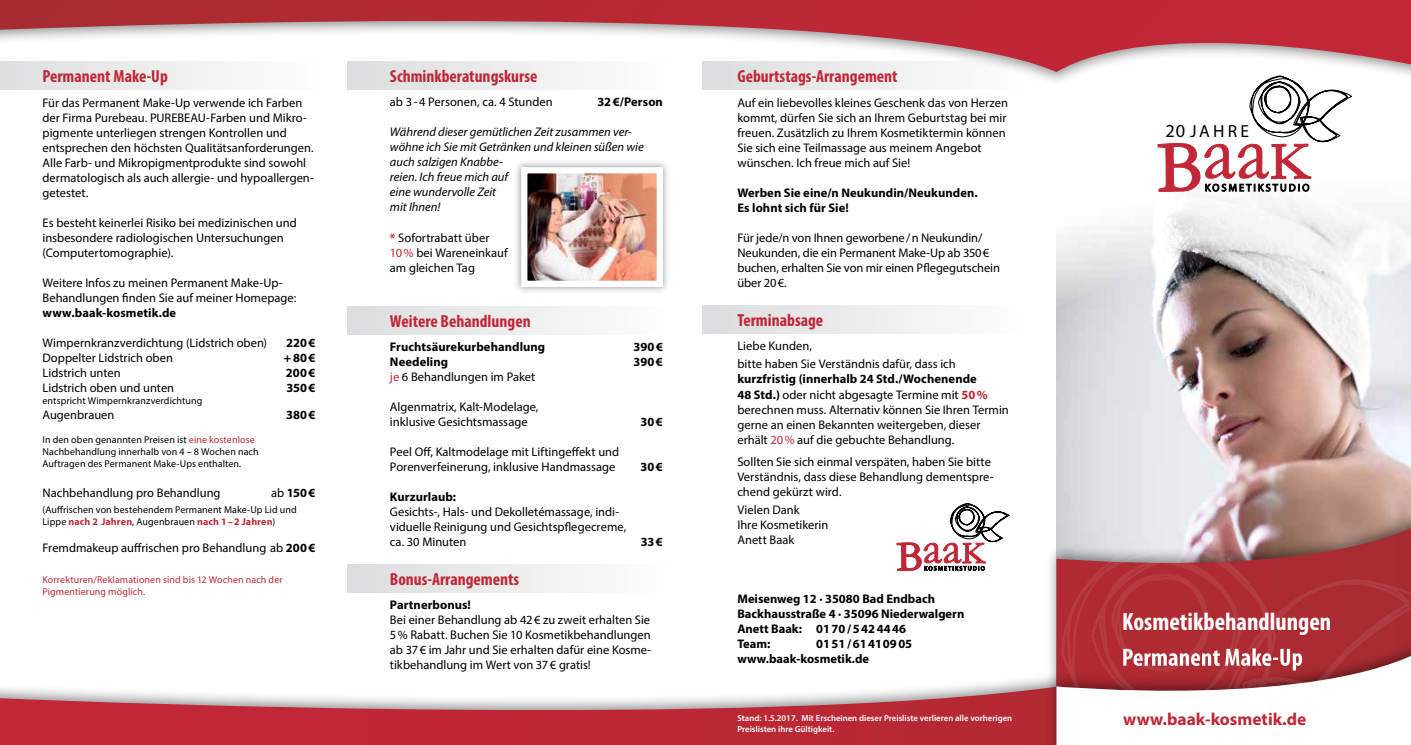
<style>
.page{position:relative;width:1411px;height:745px;background:#fff}
.page>*{position:absolute;margin:0;border:0;box-sizing:border-box;transform-origin:0 0}
.t1{font:700 condensed 25px "Myriad Pro";color:#fff}
.t2{font:700 condensed 17.5px "Myriad Pro";color:#c12736}
.t3{font:17.5px "Myriad Pro";letter-spacing:.18em;color:#000}
.t4{font:700 17.38px "Myriad Pro";color:#c12736}
.t5{font:12.5px/15px "Myriad Pro";color:#000}
.t6{font:700 12.5px/15px "Myriad Pro";letter-spacing:.005em;color:#000}
.t7{font:italic 12.5px/15px "Myriad Pro";color:#000}
.t8{font:10px/12px "Myriad Pro";letter-spacing:.01em;color:#000}
.t9{font:10px/12px "Myriad Pro";letter-spacing:.01em;color:#c12736}
.t10{font:600 8.75px/10.5px "Myriad Pro";color:#fff}
.s1{color:#d2232a}
.s2{color:#c12736}
.s3{font-weight:400}
.s4{font-weight:700;color:#c12736}
.s5{font-weight:700}
.s6{font-size:18.38px}
</style>
<div class="page">
<div style="left:702px;top:305px;width:326px;height:28px;background:linear-gradient(to right,#dbdddd,#fefefe)"></div>
<div style="left:702px;top:62px;width:326px;height:28px;background:linear-gradient(to right,#dbdddd,#fefefe)"></div>
<div style="left:347px;top:61px;width:326px;height:29px;background:linear-gradient(to right,#dbdcdd,#fefefe)"></div>
<div style="left:347px;top:306px;width:326px;height:28px;background:linear-gradient(to right,#dbdcdd,#fefefe)"></div>
<img style="left:1056px;top:197px;width:354px;height:308px">
<div style="left:0;top:505px;width:1410px;height:239px;background:#000;opacity:.43"></div>
<svg style="left:0;top:527px;width:1410px;height:105px"></svg>
<div style="left:0;top:632px;width:1410px;height:112px;background:#fff"></div>
<svg style="left:0;top:646px;width:1061px;height:98px"></svg>
<svg style="left:1061px;top:537px;width:349px;height:154px;background:#b0474d"></svg>
<svg style="left:1123px;top:648px;width:178px;height:22px"></svg>
<svg style="left:1157px;top:86px;width:195px;height:106px"></svg>
<div style="left:0;top:0;width:1410px;height:86px;background:#000;opacity:.43"></div>
<svg style="left:0;top:0;width:1410px;height:72px"></svg>
<div style="left:347px;top:564px;width:326px;height:28px;background:linear-gradient(to right,#dbdcdd,#fefefe)"></div>
<div style="left:0;top:62px;width:326px;height:28px;background:linear-gradient(to right,#dddedf,#fefefe)"></div>
<svg style="left:896px;top:503px;width:113px;height:67px"></svg>
<div style="left:513px;top:159px;width:157px;height:135px;background:#000;opacity:.4"></div>
<img style="left:528px;top:174px;width:128px;height:106px">
<div style="left:521px;top:167px;width:142px;height:120px;border:6px solid #fff"></div>
<h2 class="t2" style="left:43px;top:66px;width:127px">Permanent Make-Up</h2>
<p class="t5" style="left:43px;top:95px;width:273px">Für das Permanent Make-Up verwende ich Farben der Firma Purebeau. PUREBEAU-Farben und Mikro&shy;pigmente unterliegen strengen Kontrollen und entsprechen den höchsten Qualitätsanforderungen.<br>Alle Farb- und Mikropigmentprodukte sind sowohl dermatologisch als auch allergie- und hypoallergen&shy;getestet.</p>
<p class="t5" style="left:43px;top:215px;width:256px">Es besteht keinerlei Risiko bei medizinischen und insbesondere radiologischen Untersuchungen (Computertomographie).</p>
<p class="t5" style="left:43px;top:275px;width:255px">Weitere Infos zu meinen Permanent Make-Up-<br>Behandlungen finden Sie auf meiner Homepage:</p>
<p class="t6" style="left:43px;top:304px;width:135px">www.baak-kosmetik.de</p>
<p class="t5" style="left:43px;top:335px;width:226px">Wimpernkranzverdichtung (Lidstrich oben)</p>
<p class="t6" style="left:286px;top:334px;width:31px">220€</p>
<p class="t5" style="left:43px;top:350px;width:132px">Doppelter Lidstrich oben</p>
<p class="t6" style="left:284px;top:349px;width:33px">+80€</p>
<p class="t5" style="left:43px;top:365px;width:80px">Lidstrich unten</p>
<p class="t6" style="left:286px;top:364px;width:31px">200€</p>
<p class="t5" style="left:43px;top:380px;width:133px">Lidstrich oben und unten</p>
<p class="t6" style="left:286px;top:379px;width:31px">350€</p>
<p class="t8" style="left:43px;top:394px;width:161px">entspricht Wimpernkranzverdichtung</p>
<p class="t5" style="left:43px;top:407px;width:73px">Augenbrauen</p>
<p class="t6" style="left:286px;top:406px;width:31px">380€</p>
<p class="t8" style="left:43px;top:433px;width:218px">In den oben genannten Preisen ist <span class="s1">eine</span> <span class="s2">kostenlose<br></span>Nachbehandlung innerhalb von 4 – 8 Wochen nach<br>Auftragen des Permanent Make-Ups enthalten.</p>
<p class="t5" style="left:43px;top:485px;width:179px">Nachbehandlung pro Behandlung</p>
<p class="t6" style="left:271px;top:484px;width:46px"><span class="s3">ab</span> 150€</p>
<p class="t8" style="left:43px;top:502px;width:256px">(Auffrischen von bestehendem Permanent Make-Up Lid und<br>Lippe <span class="s4">nach 2 Jahren</span>, Augenbrauen <span class="s4">nach 1–2 Jahren</span>)</p>
<p class="t5" style="left:43px;top:539px;width:274px">Fremdmakeup auffrischen pro Behandlung ab <span class="s5">200€</span></p>
<p class="t9" style="left:43px;top:573px;width:242px">Korrekturen/Reklamationen sind bis 12 Wochen nach der<br>Pigmentierung möglich.</p>
<h2 class="t2" style="left:390px;top:65px;width:149px">Schminkberatungskurse</h2>
<p class="t5" style="left:390px;top:94px;width:164px">ab 3-4 Personen, ca. 4 Stunden</p>
<p class="t6" style="left:597px;top:94px;width:67px">32€/Person</p>
<p class="t7" style="left:390px;top:124px;width:255px">Während dieser gemütlichen Zeit zusammen ver&shy;wöhne ich Sie mit Getränken und kleinen süßen wie auch salzigen Knabbe-<br>reien. Ich freue mich auf<br>eine wundervolle Zeit<br>mit Ihnen!</p>
<p class="t5" style="left:390px;top:229px;width:119px"><span class="s4">*</span> Sofortrabatt über<br><span class="s2">10%</span> bei Wareneinkauf am gleichen Tag</p>
<h2 class="t2" style="left:390px;top:309px;width:142px">Weitere Behandlungen</h2>
<p class="t6" style="left:390px;top:338px;width:157px">Fruchtsäurekurbehandlung</p>
<p class="t6" style="left:633px;top:338px;width:31px">390€</p>
<p class="t6" style="left:390px;top:353px;width:60px">Needeling</p>
<p class="t6" style="left:633px;top:353px;width:31px">390€</p>
<p class="t5" style="left:390px;top:368px;width:147px"><span class="s2">je</span> 6 Behandlungen im Paket</p>
<p class="t5" style="left:390px;top:398px;width:150px">Algenmatrix, Kalt-Modelage, inklusive Gesichtsmassage</p>
<p class="t6" style="left:640px;top:413px;width:24px">30€</p>
<p class="t5" style="left:390px;top:443px;width:231px">Peel Off, Kaltmodelage mit Liftingeffekt und<br>Porenverfeinerung, inklusive Handmassage</p>
<p class="t6" style="left:390px;top:488px;width:68px">Kurzurlaub:</p>
<p class="t5" style="left:390px;top:503px;width:238px">Gesichts-, Hals- und Dekolletémassage, indi&shy;viduelle Reinigung und Gesichtspflegecreme, ca. 30 Minuten</p>
<h2 class="t2" style="left:390px;top:568px;width:131px">Bonus-Arrangements</h2>
<p class="t6" style="left:640px;top:458px;width:24px">30€</p>
<p class="t6" style="left:640px;top:533px;width:24px">33€</p>
<p class="t6" style="left:390px;top:597px;width:82px">Partnerbonus!</p>
<p class="t5" style="left:390px;top:612px;width:263px;text-align:justify">Bei einer Behandlung ab 42€ zu zweit erhalten Sie 5% Rabatt. Buchen Sie 10 Kosmetikbehandlungen ab 37€ im Jahr und Sie erhalten dafür eine Kosme&shy;tikbehandlung im Wert von 37€ gratis!</p>
<h2 class="t2" style="left:737px;top:66px;width:162px">Geburtstags-Arrangement</h2>
<p class="t5" style="left:737px;top:95px;width:272px">Auf ein liebevolles kleines Geschenk das von Herzen kommt, dürfen Sie sich an Ihrem Geburtstag bei mir freuen. Zusätzlich zu Ihrem Kosmetiktermin können Sie sich eine Teilmassage aus meinem Angebot wünschen. Ich freue mich auf Sie!</p>
<p class="t6" style="left:737px;top:184px;width:242px">Werben Sie eine/n Neukundin/Neukunden.<br>Es lohnt sich für Sie!</p>
<p class="t5" style="left:737px;top:230px;width:264px">Für jede/n von Ihnen geworbene/n Neukundin/ Neukunden, die ein Permanent Make-Up ab 350€ buchen, erhalten Sie von mir einen Pflegegutschein über 20€.</p>
<h2 class="t2" style="left:737px;top:309px;width:87px">Terminabsage</h2>
<p class="t5" style="left:737px;top:336px;width:220px;line-height:18.5px">Liebe Kunden,<br>bitte haben Sie Verständnis dafür, dass ich</p>
<p class="t5" style="left:737px;top:371px;width:273px"><span class="s5">kurzfristig (innerhalb 24 Std./Wochenende<br>48 Std.)</span> oder nicht abgesagte Termine mit <span class="s4">50% </span>berechnen muss. Alternativ können Sie Ihren Termin gerne an einen Bekannten weitergeben, dieser erhält <span class="s2">20%</span> auf die gebuchte Behandlung.</p>
<p class="t5" style="left:737px;top:453px;width:258px">Sollten Sie sich einmal verspäten, haben Sie bitte<br>Verständnis, dass diese Behandlung dementspre&shy;chend gekürzt wird.</p>
<p class="t5" style="left:737px;top:502px;width:92px">Vielen Dank<br>Ihre Kosmetikerin<br>Anett Baak</p>
<p class="t6" style="left:737px;top:590px;width:228px">Meisenweg 12 · 35080 Bad Endbach<br>Backhausstraße 4 · 35096 Niederwalgern<br>Anett Baak: 0170/5424446<br>Team:</p>
<p class="t6" style="left:737px;top:635px;width:176px;text-indent:79px">0151/61410905 www.baak-kosmetik.de</p>
<p class="t10" style="left:737px;top:712px;width:276px">Stand: 1.5.2017. Mit Erscheinen dieser Preisliste verlieren alle vorherigen<br>Preislisten ihre Gültigkeit.</p>
<h2 class="t3" style="left:1165px;top:120px;width:85px"><span class="s6">20</span> JAHRE</h2>
<h1 class="t1" style="left:1121px;top:605px;width:211px">Kosmetikbehandlungen</h1>
<h3 class="t4" style="left:1123px;top:707px;width:184px">www.baak-kosmetik.de</h3>
</div>
